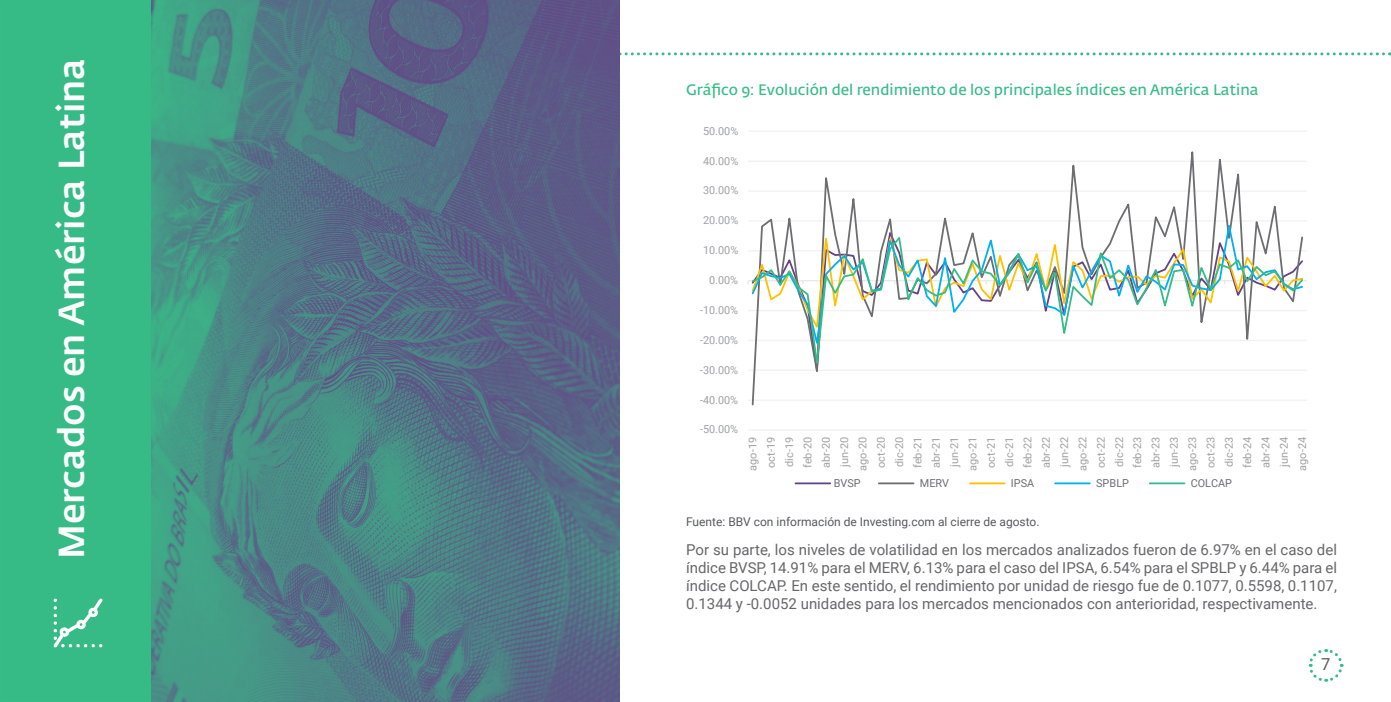
<style>
.page{position:relative;width:1391px;height:702px;background:#fff}
.page>*{position:absolute;margin:0;border:0;box-sizing:border-box;transform-origin:0 0}
.t1{font:500 35.85px "Fedra Sans Std";color:#fcfcfc}
.t2{font:16.5px "Roboto";color:#58595c}
.t3{font:15px/18px "Roboto";color:#67676a;text-align:justify}
.t4{font:15px "Fedra Sans Std";color:#36bc87}
.t5{font:12px "Roboto";color:#58595c}
.t6{font:10.95px "Roboto";color:#a0a1a3}
.t7{font:10.95px "Roboto";letter-spacing:.005em;color:#6d6e71}
.t8{font:10.8px/18.3px "Roboto";color:#a0a1a3;text-align:center}
</style>
<div class="page">
<div style="left:1px;top:1px;width:153px;height:700px;background:#36bb87"></div>
<div style="left:0;top:0;width:155px;height:702px;border:2px solid #36bc87"></div>
<img style="left:53px;top:598px;width:50px;height:50px">
<svg style="left:1308px;top:649px;width:36px;height:33px"></svg>
<svg style="left:151px;top:52px;width:1239px;height:3px"></svg>
<img style="left:152px;top:0;width:467px;height:702px">
<hr style="left:748px;top:429px;width:558px;height:1px;background:#f2f2f2">
<hr style="left:748px;top:399px;width:558px;height:2px;background:#f2f2f2">
<hr style="left:748px;top:369px;width:558px;height:2px;background:#f2f2f2">
<hr style="left:748px;top:340px;width:558px;height:1px;background:#f2f2f2">
<hr style="left:748px;top:310px;width:558px;height:1px;background:#f2f2f2">
<hr style="left:748px;top:250px;width:558px;height:1px;background:#f2f2f2">
<hr style="left:748px;top:220px;width:558px;height:2px;background:#f2f2f2">
<hr style="left:748px;top:190px;width:558px;height:2px;background:#f2f2f2">
<hr style="left:748px;top:160px;width:558px;height:2px;background:#f2f2f2">
<hr style="left:748px;top:130px;width:558px;height:2px;background:#f2f2f2">
<hr style="left:748px;top:280px;width:558px;height:1px;background:#e9e9ea">
<svg style="left:751px;top:151px;width:526px;height:255px"></svg>
<svg style="left:751px;top:216px;width:528px;height:17px"></svg>
<svg style="left:751px;top:233px;width:552px;height:145px"></svg>
<hr style="left:795px;top:482px;width:35px;height:2px;background:#654388">
<hr style="left:878px;top:482px;width:35px;height:2px;background:#6d6e71">
<hr style="left:970px;top:482px;width:34px;height:2px;background:#ffc000">
<hr style="left:1055px;top:482px;width:34px;height:2px;background:#00b0f0">
<hr style="left:1149px;top:482px;width:35px;height:2px;background:#36bc87">
<p class="t1" style="left:49px;top:559px;width:503px;rotate:-90deg">Mercados en América Latina</p>
<p class="t4" style="left:686px;top:80px;width:574px">Gráfico 9: Evolución del rendimiento de los principales índices en América Latina</p>
<p class="t6" style="left:703px;top:123px;width:37px">50.00%</p>
<p class="t6" style="left:703px;top:153px;width:37px">40.00%</p>
<p class="t6" style="left:703px;top:183px;width:37px">30.00%</p>
<p class="t6" style="left:703px;top:213px;width:37px">20.00%</p>
<p class="t6" style="left:703px;top:242px;width:37px">10.00%</p>
<p class="t6" style="left:709px;top:272px;width:30px">0.00%</p>
<p class="t6" style="left:700px;top:302px;width:40px">-10.00%</p>
<p class="t6" style="left:700px;top:332px;width:40px">-20.00%</p>
<p class="t6" style="left:700px;top:362px;width:40px">-30.00%</p>
<p class="t6" style="left:700px;top:392px;width:40px">-40.00%</p>
<p class="t6" style="left:700px;top:422px;width:40px">-50.00%</p>
<p class="t8" style="left:743px;top:471px;width:35px;rotate:-90deg">ago-19 oct-19 dic-19 feb-20 abr-20 jun-20 ago-20 oct-20 dic-20 feb-21 abr-21 jun-21 ago-21 oct-21 dic-21 feb-22 abr-22 jun-22 ago-22 oct-22 dic-22 feb-23 abr-23 jun-23 ago-23 oct-23 dic-23 feb-24 abr-24 jun-24 ago-24</p>
<p class="t7" style="left:833px;top:475px;width:29px">BVSP</p>
<p class="t7" style="left:919px;top:475px;width:31px">MERV</p>
<p class="t7" style="left:1011px;top:475px;width:25px">IPSA</p>
<p class="t7" style="left:1096px;top:475px;width:34px">SPBLP</p>
<p class="t7" style="left:1190px;top:475px;width:43px">COLCAP</p>
<p class="t5" style="left:686px;top:513px;width:355px">Fuente: BBV con información de Investing.com al cierre de agosto.</p>
<p class="t3" style="left:686px;top:539px;width:652px">Por su parte, los niveles de volatilidad en los mercados analizados fueron de 6.97% en el caso del índice BVSP, 14.91% para el MERV, 6.13% para el caso del IPSA, 6.54% para el SPBLP y 6.44% para el índice COLCAP. En este sentido, el rendimiento por unidad de riesgo fue de 0.1077, 0.5598, 0.1107, 0.1344 y -0.0052 unidades para los mercados mencionados con anterioridad, respectivamente.</p>
<p class="t2" style="left:1321px;top:652px;width:11px">7</p>
</div>
